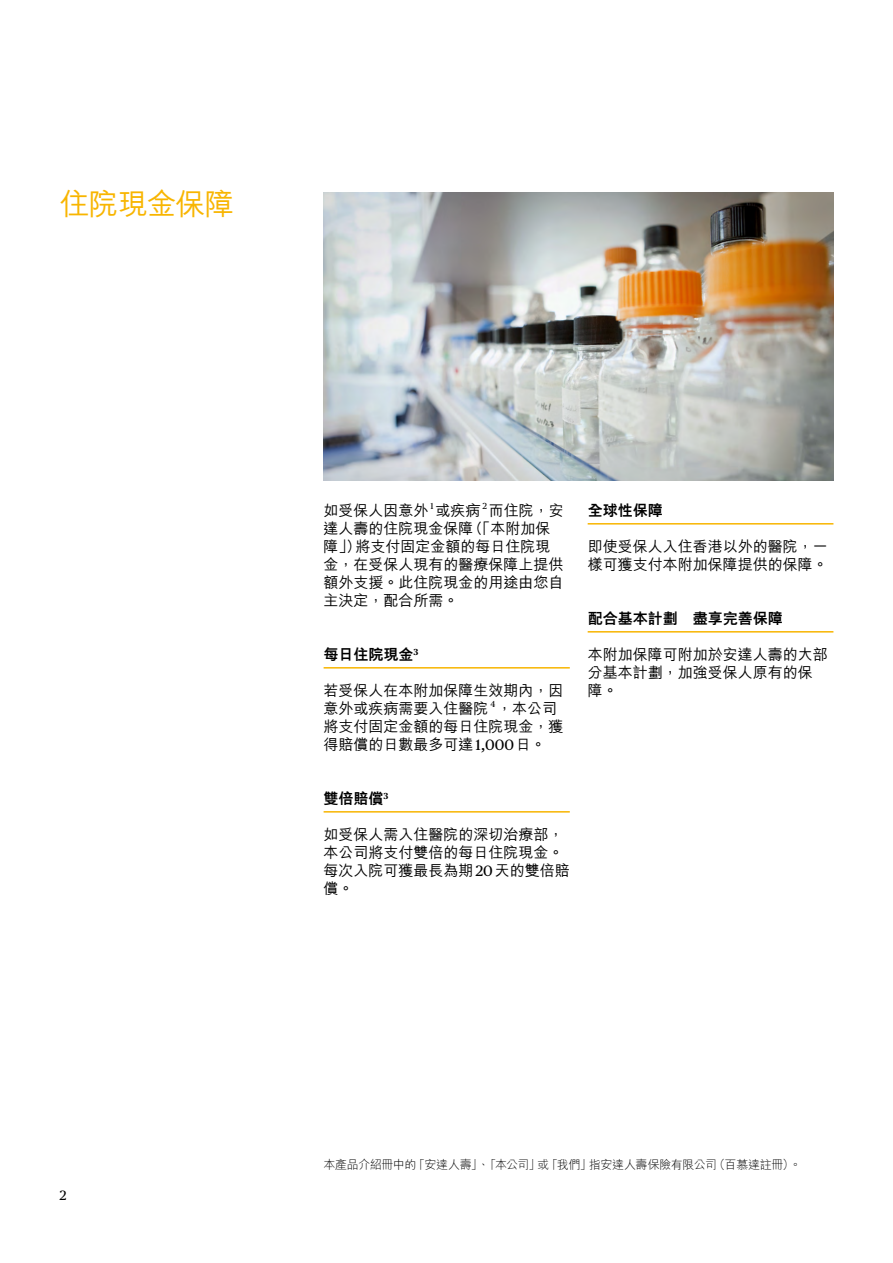
<style>
.page{position:relative;width:893px;height:1263px;background:#fff}
.page>*{position:absolute;margin:0;border:0;box-sizing:border-box;transform-origin:0 0}
.t1{font:500 30px "M Hei HK";letter-spacing:-.025em;color:#f8b500}
.t2{font:500 15px/18px "M Hei HK";color:#000}
.t3{font:800 15px "M Hei HK";color:#000}
.t4{font:13.5px "Chubb Publico Text";color:#000}
.t5{font:300 12px "M Hei HK";letter-spacing:-.025em;color:#000}
.t6{font:8.7px "Chubb Publico Text";color:#000}
.s1{font-family:"Chubb Publico Text";font-weight:400}
</style>
<div class="page">
<hr style="left:324px;top:667px;width:246px;height:1px;background:#f8b500">
<hr style="left:324px;top:811px;width:246px;height:1px;background:#f8b500">
<img style="left:323px;top:193px;width:510px;height:287px">
<hr style="left:588px;top:523px;width:245px;height:1px;background:#f8b500">
<hr style="left:588px;top:631px;width:245px;height:1px;background:#f8b500">
<h1 class="t1" style="left:60px;top:183px;width:177px">住院現金保障</h1>
<p class="t4" style="left:60px;top:1185px;width:8px">2</p>
<p class="t2" style="left:324px;top:501px;width:106px">如受保人因意外</p>
<p class="t6" style="left:430px;top:499px;width:5px">1</p>
<p class="t2" style="left:435px;top:501px;width:46px">或疾病</p>
<p class="t6" style="left:482px;top:499px;width:6px">2</p>
<p class="t2" style="left:324px;top:501px;width:242px;text-indent:165px">而住院，安達人壽的住院現金保障（「本附加保障」）將支付固定金額的每日住院現金，在受保人現有的醫療保障上提供額外支援。此住院現金的用途由您自主決定，配合所需。</p>
<p class="t3" style="left:324px;top:647px;width:97px">每日住院現金<sup>3</sup></p>
<p class="t2" style="left:324px;top:681px;width:242px">若受保人在本附加保障生效期內，因意外或疾病需要入住醫院</p>
<p class="t6" style="left:490px;top:697px;width:6px">4</p>
<p class="t2" style="left:324px;top:699px;width:242px;text-indent:174px">，本公司將支付固定金額的每日住院現金，獲得賠償的日數最多可達<span class="s1">1,000</span>日。</p>
<p class="t3" style="left:324px;top:791px;width:67px">雙倍賠償<sup>3</sup></p>
<p class="t2" style="left:324px;top:825px;width:248px">如受保人需入住醫院的深切治療部，本公司將支付雙倍的每日住院現金。每次入院可獲最長為期<span class="s1">20</span>天的雙倍賠償。</p>
<p class="t3" style="left:588px;top:503px;width:76px">全球性保障</p>
<p class="t2" style="left:588px;top:537px;width:241px">即使受保人入住香港以外的醫院，一樣可獲支付本附加保障提供的保障。</p>
<p class="t3" style="left:588px;top:611px;width:196px">配合基本計劃　盡享完善保障</p>
<p class="t2" style="left:588px;top:645px;width:241px">本附加保障可附加於安達人壽的大部分基本計劃，加強受保人原有的保障。</p>
<p class="t5" style="left:324px;top:1158px;width:479px">本產品介紹冊中的「安達人壽」、「本公司」或「我們」指安達人壽保險有限公司（百慕達註冊）。</p>
</div>
